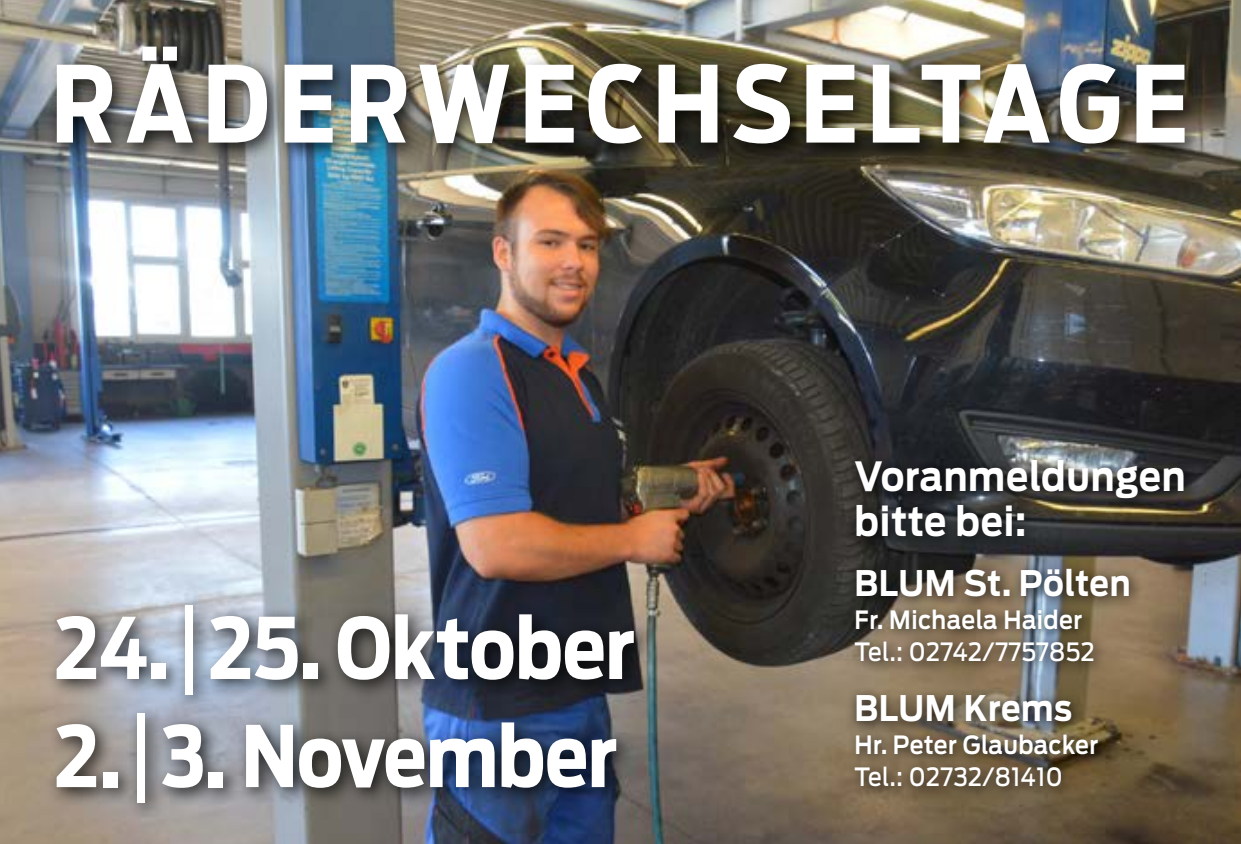
<style>
.page{position:relative;width:1241px;height:844px;background:#fff}
.page>*{position:absolute;margin:0;border:0;box-sizing:border-box;transform-origin:0 0}
.t1{font:700 105px "Ford Antenna Cond";letter-spacing:.075em;color:#fff}
.t2{font:700 84px/108px "Ford Antenna Cond";letter-spacing:-.01em;color:#fff}
.t3{font:700 40px/45px "Ford Antenna";letter-spacing:.02em;color:#fff;scale:.9 1}
.t4{font:700 35px "Ford Antenna";letter-spacing:.015em;color:#fff;scale:.9 1}
.t5{font:600 25px "Ford Antenna";letter-spacing:.02em;color:#fff;scale:.9 1}
.t6{font:500 25px "Ford Antenna";letter-spacing:.02em;color:#fff;scale:.9 1}
.s1{font-weight:300;font-size:96px}
</style>
<div class="page">
<img style="left:0;top:0;width:1240px;height:843px">
<div style="left:46px;top:37px;width:1158px;height:127px;background:#000;opacity:.8"></div>
<div style="left:47px;top:595px;width:606px;height:226px;background:#000;opacity:.8"></div>
<div style="left:846px;top:451px;width:351px;height:349px;background:#000;opacity:.8"></div>
<h1 class="t1" style="left:51px;top:10px;width:1139px">RÄDERWECHSELTAGE</h1>
<h2 class="t2" style="left:55px;top:584px;width:581px">24.<span class="s1">|</span>25. Oktober<br>2.<span class="s1">|</span>3. November</h2>
<h3 class="t3" style="left:854px;top:449px;width:369px">Voranmeldungen bitte bei:</h3>
<h3 class="t4" style="left:854px;top:551px;width:308px">BLUM St. Pölten</h3>
<p class="t5" style="left:854px;top:597px;width:254px">Fr. Michaela Haider</p>
<p class="t6" style="left:854px;top:630px;width:268px">Tel.: 02742/7757852</p>
<h3 class="t4" style="left:854px;top:676px;width:243px">BLUM Krems</h3>
<p class="t5" style="left:854px;top:722px;width:272px">Hr. Peter Glaubacker</p>
<p class="t6" style="left:854px;top:755px;width:233px">Tel.: 02732/81410</p>
</div>
